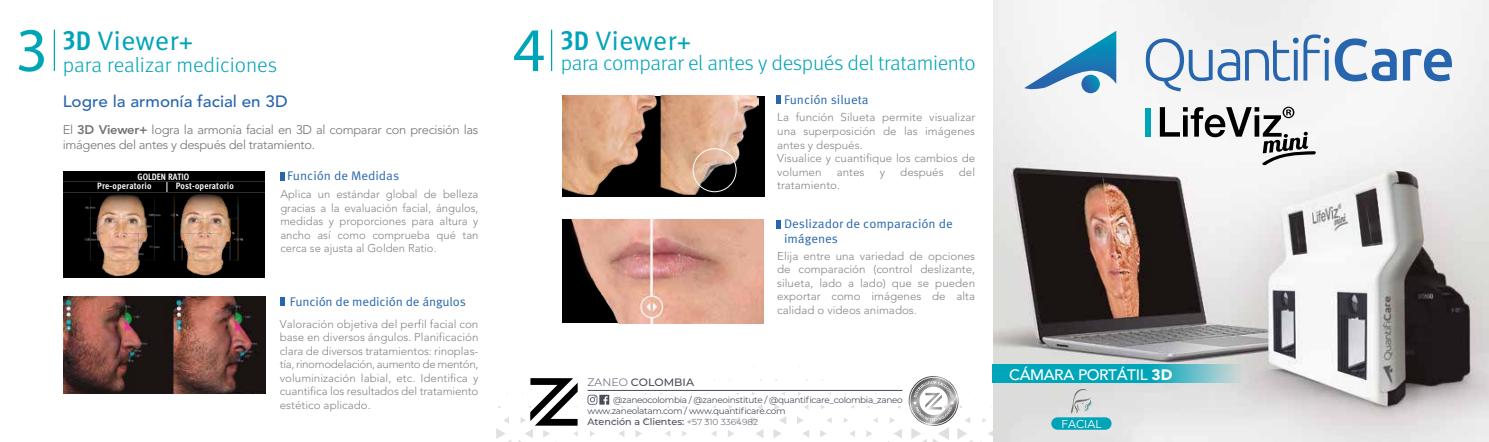
<style>
.page{position:relative;width:1489px;height:442px;background:#fff}
.page>*{position:absolute;margin:0;border:0;box-sizing:border-box;transform-origin:0 0}
.t1{font:62.25px "Myriad Pro";color:#00a4b7}
.t2{font:26.75px "Meta Pro Norm";color:#00a4b7;scale:1.04 1}
.t3{font:300 20.75px "Meta Pro";letter-spacing:-.02em;color:#00a4b7;scale:1.04 1}
.t4{font:300 20.75px "Meta Pro";color:#00a4b7;scale:1.04 1}
.t5{font:500 16.38px "Avenir";color:#2765ae;scale:1.04 1}
.t6{font:500 15px "Avenir";letter-spacing:-.025em;color:#fff}
.t7{font:300 12.5px/15px "Avenir";letter-spacing:-.025em;color:#747172}
.t8{font:12.5px/15px "Meta Pro";color:#2765ae}
.t9{font:300 11.25px/13.5px "Avenir";color:#878482;text-align:justify}
.t10{font:11.25px "Avenir";letter-spacing:.005em;color:#fff}
.t11{font:500 10.62px "Montserrat";color:#474b5a}
.t12{font:500 9.38px "Montserrat";color:#474b5a}
.t13{font:700 condensed 9.25px "Meta Pro";color:#fff}
.t14{font:700 condensed 9.12px "Meta Pro";letter-spacing:.015em;color:#fff}
.t15{font:8.62px "Montserrat";letter-spacing:-.035em;color:#474b5a}
.s1{font-family:"Meta Pro";font-weight:700;font-stretch:condensed}
.s2{font-weight:800}
.s3{font-weight:300}
.s4{font-weight:300;font-size:8.62px}
.s5{font-weight:900}
</style>
<div class="page">
<img style="left:992px;top:0;width:496px;height:441px">
<svg style="left:1145px;top:34px;width:306px;height:57px"></svg>
<svg style="left:1081px;top:75px;width:18px;height:18px"></svg>
<svg style="left:1024px;top:31px;width:92px;height:59px"></svg>
<svg style="left:280px;top:172px;width:4px;height:8px"></svg>
<svg style="left:280px;top:297px;width:4px;height:8px"></svg>
<svg style="left:728px;top:430px;width:6px;height:7px"></svg>
<svg style="left:711px;top:431px;width:5px;height:5px"></svg>
<svg style="left:773px;top:416px;width:13px;height:22px"></svg>
<svg style="left:751px;top:417px;width:12px;height:21px"></svg>
<svg style="left:734px;top:417px;width:5px;height:6px"></svg>
<svg style="left:682px;top:431px;width:5px;height:5px"></svg>
<svg style="left:797px;top:417px;width:12px;height:20px"></svg>
<svg style="left:804px;top:405px;width:4px;height:4px"></svg>
<svg style="left:774px;top:404px;width:5px;height:6px"></svg>
<svg style="left:758px;top:404px;width:4px;height:6px"></svg>
<svg style="left:665px;top:431px;width:5px;height:5px"></svg>
<svg style="left:820px;top:430px;width:6px;height:7px"></svg>
<svg style="left:659px;top:418px;width:4px;height:4px"></svg>
<svg style="left:827px;top:418px;width:4px;height:5px"></svg>
<svg style="left:821px;top:405px;width:4px;height:4px"></svg>
<svg style="left:643px;top:418px;width:4px;height:4px"></svg>
<svg style="left:635px;top:430px;width:7px;height:7px"></svg>
<svg style="left:849px;top:430px;width:6px;height:7px"></svg>
<svg style="left:844px;top:418px;width:4px;height:5px"></svg>
<svg style="left:618px;top:430px;width:6px;height:7px"></svg>
<svg style="left:866px;top:430px;width:6px;height:7px"></svg>
<svg style="left:590px;top:431px;width:5px;height:5px"></svg>
<svg style="left:890px;top:417px;width:12px;height:21px"></svg>
<svg style="left:496px;top:417px;width:15px;height:24px"></svg>
<svg style="left:980px;top:431px;width:12px;height:11px"></svg>
<svg style="left:982px;top:418px;width:4px;height:4px"></svg>
<hr style="left:54px;top:30px;width:1px;height:41px;background:#00a4b7">
<hr style="left:551px;top:30px;width:1px;height:41px;background:#00a4b7">
<div style="left:63px;top:171px;width:202px;height:106px;background:#000"></div>
<img style="left:81px;top:188px;width:161px;height:90px">
<svg style="left:81px;top:193px;width:161px;height:22px"></svg>
<hr style="left:63px;top:192px;width:202px;height:1px;background:#2e2d2c">
<hr style="left:63px;top:181px;width:202px;height:1px;background:#2e2d2c">
<svg style="left:1159px;top:107px;width:157px;height:59px"></svg>
<svg style="left:776px;top:96px;width:4px;height:8px"></svg>
<svg style="left:776px;top:220px;width:4px;height:8px"></svg>
<div style="left:562px;top:96px;width:202px;height:100px;background:#000"></div>
<img style="left:562px;top:96px;width:196px;height:98px">
<div style="left:692px;top:148px;width:44px;height:44px;border:1px solid #fff;border-radius:50%"></div>
<img style="left:562px;top:219px;width:201px;height:104px">
<div style="left:1051px;top:417px;width:60px;height:12px;background:#00a4b7;border-radius:6px"></div>
<svg style="left:1071px;top:387px;width:20px;height:26px"></svg>
<svg style="left:992px;top:364px;width:250px;height:19px;background:#27aebe"></svg>
<div style="left:1145px;top:108px;width:5px;height:28px;background:#00a4b7"></div>
<svg style="left:518px;top:378px;width:60px;height:64px"></svg>
<svg style="left:908px;top:376px;width:64px;height:65px"></svg>
<hr style="left:587px;top:390px;width:315px;height:1px;background:#474b5a">
<svg style="left:587px;top:393px;width:36px;height:15px"></svg>
<img style="left:63px;top:296px;width:202px;height:97px">
<h1 class="t1" style="left:16px;top:12px;width:33px">3</h1>
<h1 class="t1" style="left:513px;top:12px;width:33px">4</h1>
<h2 class="t2" style="left:63px;top:20px;width:127px"><sup>3</sup><span class="s1">D</span> Viewer+</h2>
<h3 class="t4" style="left:63px;top:50px;width:208px">para realizar mediciones</h3>
<h3 class="t5" style="left:63px;top:92px;width:218px">Logre la armonía facial en 3D</h3>
<p class="t7" style="left:63px;top:123px;width:417px">El <span class="s2">3D Viewer+</span> logra la armonía facial en 3D al comparar con precisión las imágenes del antes y después del tratamiento.</p>
<p class="t13" style="left:137px;top:169px;width:53px">GOLDEN RATIO</p>
<p class="t14" style="left:97px;top:179px;width:56px">Pre-operatorio</p>
<p class="t14" style="left:176px;top:179px;width:60px">Post-operatorio</p>
<p class="t8" style="left:287px;top:169px;width:113px">Función de Medidas</p>
<p class="t9" style="left:280px;top:188px;width:199px">Aplica un estándar global de belleza gracias a la evaluación facial, ángulos, medidas y proporciones para altura y ancho así como comprueba qué tan cerca se ajusta al Golden Ratio.</p>
<p class="t8" style="left:290px;top:294px;width:178px">Función de medición de ángulos</p>
<p class="t9" style="left:280px;top:317px;width:200px">Valoración objetiva del perfil facial con base en diversos ángulos. Planificación clara de diversos tratamientos: rinoplas&shy;tía, rinomodelación, aumento de mentón, voluminización labial, etc. Identifica y cuantifica los resultados del tratamiento estético aplicado.</p>
<h2 class="t2" style="left:560px;top:20px;width:127px"><sup>3</sup><span class="s1">D</span> Viewer+</h2>
<h3 class="t3" style="left:560px;top:48px;width:400px">para comparar el antes y después del tratamiento</h3>
<p class="t8" style="left:784px;top:92px;width:86px">Función silueta</p>
<p class="t9" style="left:777px;top:111px;width:199px;text-align:left">La función Silueta permite visualizar una superposición de las imágenes antes y después.<br>Visualice y cuantifique los cambios de volumen</p>
<p class="t9" style="left:836px;top:165px;width:29px">antes</p>
<p class="t9" style="left:879px;top:165px;width:7px">y</p>
<p class="t9" style="left:900px;top:165px;width:45px">después</p>
<p class="t9" style="left:958px;top:165px;width:18px">del</p>
<p class="t9" style="left:777px;top:178px;width:64px">tratamiento.</p>
<p class="t8" style="left:784px;top:216px;width:170px">Deslizador de comparación de imágenes</p>
<p class="t9" style="left:777px;top:249px;width:199px">Elija entre una variedad de opciones de comparación (control deslizante, silueta, lado a lado) que se pueden exportar como imágenes de alta calidad o videos animados.</p>
<p class="t11" style="left:587px;top:374px;width:108px"><span class="s3">ZANEO</span> COLOMBIA</p>
<p class="t15" style="left:613px;top:394px;width:291px">@zaneocolombia / @zaneoinstitute / @quantificare_colombia_zaneo</p>
<p class="t12" style="left:587px;top:415px;width:172px">Atención a Clientes: <span class="s4">+57 310 3364982</span></p>
<p class="t15" style="left:587px;top:405px;width:199px">www.zaneolatam.com / www.quantificare.com</p>
<h3 class="t6" style="left:1009px;top:366px;width:165px">CÁMARA PORTÁTIL <span class="s5">3D</span></h3>
<p class="t10" style="left:1061px;top:417px;width:41px">FACIAL</p>
</div>
